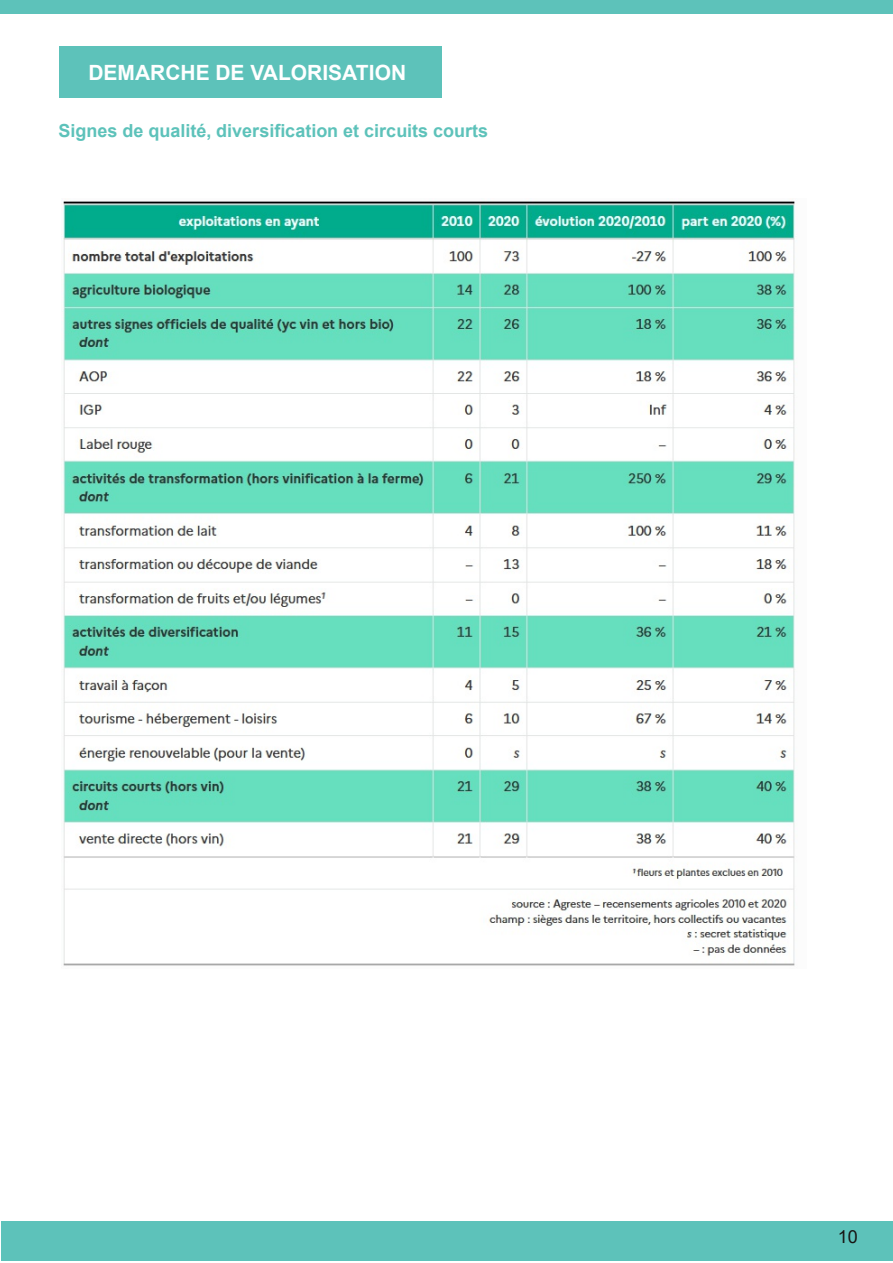
<style>
.page{position:relative;width:893px;height:1263px;background:#fff}
.page>*{position:absolute;margin:0;border:0;box-sizing:border-box;transform-origin:0 0}
.t1{font:700 21px "Arial";color:#fff}
.t2{font:700 18px "Arial";color:#5dc2ba}
.t3{font:18px "Arial";color:#171513}
</style>
<div class="page">
<div style="left:0;top:0;width:893px;height:13px;background:#5dc2ba"></div>
<div style="left:1px;top:1221px;width:892px;height:40px;background:#5dc2ba"></div>
<div style="left:60px;top:47px;width:382px;height:51px;background:#5dc2ba"></div>
<img style="left:63px;top:201px;width:732px;height:765px">
<p class="t1" style="left:88px;top:61px;width:319px">DEMARCHE DE VALORISATION</p>
<p class="t2" style="left:59px;top:121px;width:431px">Signes de qualité, diversification et circuits courts</p>
<p class="t3" style="left:838px;top:1227px;width:22px">10</p>
</div>
